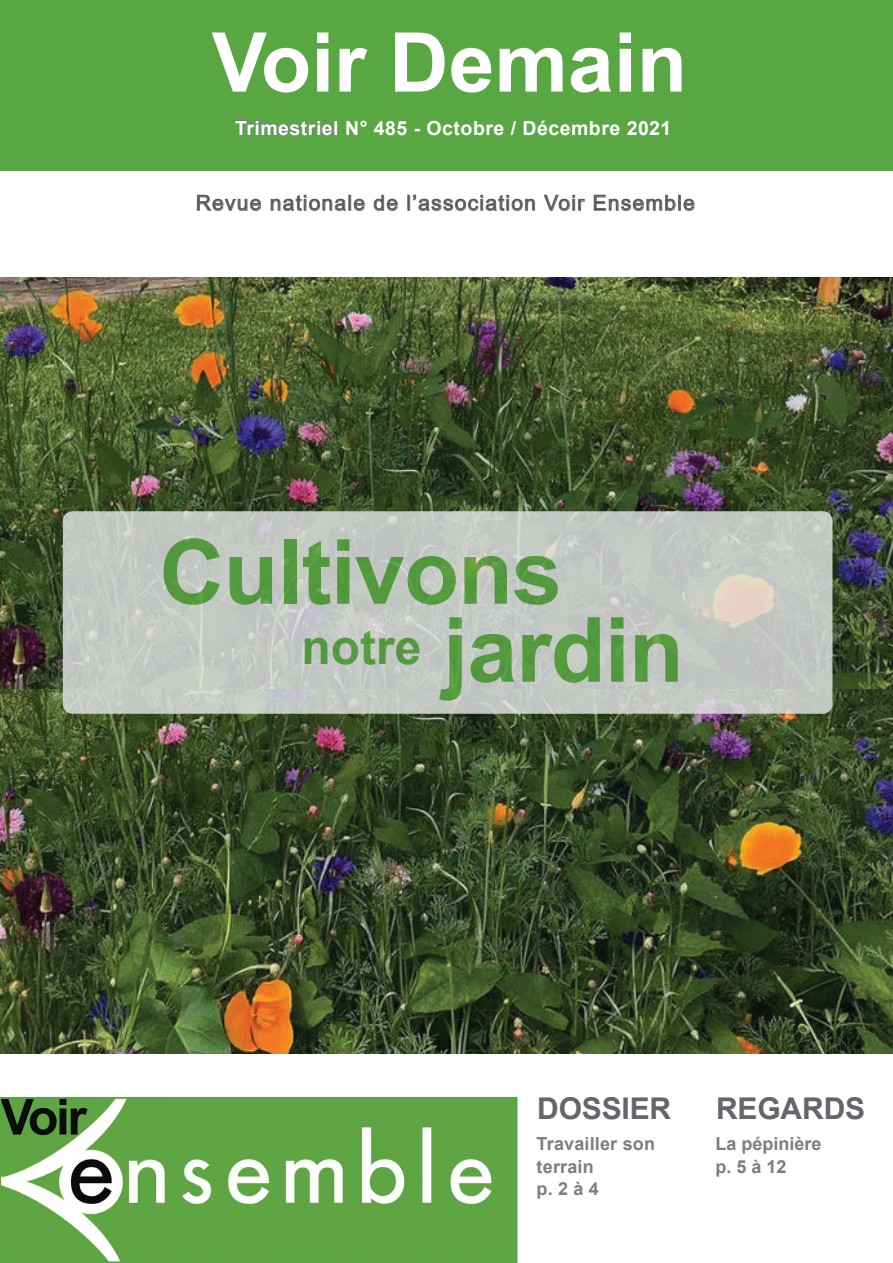
<style>
.page{position:relative;width:893px;height:1263px;background:#fff}
.page>*{position:absolute;margin:0;border:0;box-sizing:border-box;transform-origin:0 0}
.t1{font:700 90px/78px "Arial";letter-spacing:-.01em;color:#59a743}
.t2{font:700 82.5px "Arial";color:#fff}
.t3{font:700 30px "Arial";letter-spacing:-.005em;color:#64666b}
.t4{font:21px "Arial";letter-spacing:.06em;color:#56595e}
.t5{font:700 19.5px "Arial";letter-spacing:.025em;color:#fff}
.t6{font:700 18px/22.5px "Arial";letter-spacing:.005em;color:#7d7e83}
</style>
<div class="page">
<div style="left:0;top:0;width:893px;height:170px;background:#59a743"></div>
<svg style="left:235px;top:120px;width:98px;height:16px"></svg>
<div style="left:334px;top:120px;width:4px;height:15px;border:1px solid #75797b"></div>
<img style="left:3px;top:1100px;width:511px;height:160px">
<img style="left:3px;top:1100px;width:85px;height:35px">
<div style="left:0;top:1097px;width:517px;height:166px;border:2px solid #59a743"></div>
<svg style="left:197px;top:194px;width:64px;height:17px"></svg>
<svg style="left:270px;top:194px;width:95px;height:17px"></svg>
<svg style="left:373px;top:195px;width:25px;height:16px"></svg>
<div style="left:407px;top:195px;width:3px;height:16px;border:1px solid #75797b"></div>
<svg style="left:413px;top:194px;width:122px;height:17px"></svg>
<svg style="left:544px;top:194px;width:42px;height:17px"></svg>
<svg style="left:594px;top:195px;width:82px;height:16px"></svg>
<div style="left:678px;top:195px;width:3px;height:16px;border:1px solid #75797b"></div>
<svg style="left:683px;top:198px;width:12px;height:13px"></svg>
<img style="left:0;top:688px;width:893px;height:365px">
<img style="left:0;top:278px;width:893px;height:410px">
<div style="left:63px;top:511px;width:769px;height:203px;background:#c4c9c3;border-radius:10px"></div>
<h2 class="t2" style="left:212px;top:4px;width:477px">Voir Demain</h2>
<p class="t5" style="left:235px;top:114px;width:438px">Trimestriel N° 485 - Octobre / Décembre 2021</p>
<p class="t4" style="left:196px;top:188px;width:501px">Revue nationale de l’association Voir Ensemble</p>
<h1 class="t1" style="left:301px;top:534px;width:384px;text-indent:-142px">Cultivons <sup>notre</sup> jardin</h1>
<h3 class="t3" style="left:537px;top:1088px;width:136px">Dossier</h3>
<p class="t6" style="left:537px;top:1133px;width:120px">Travailler son terrain<br>p. 2 à 4</p>
<h3 class="t3" style="left:716px;top:1087px;width:148px">REGARDS</h3>
<p class="t6" style="left:716px;top:1133px;width:108px">La pépinière p. 5 à 12</p>
</div>
